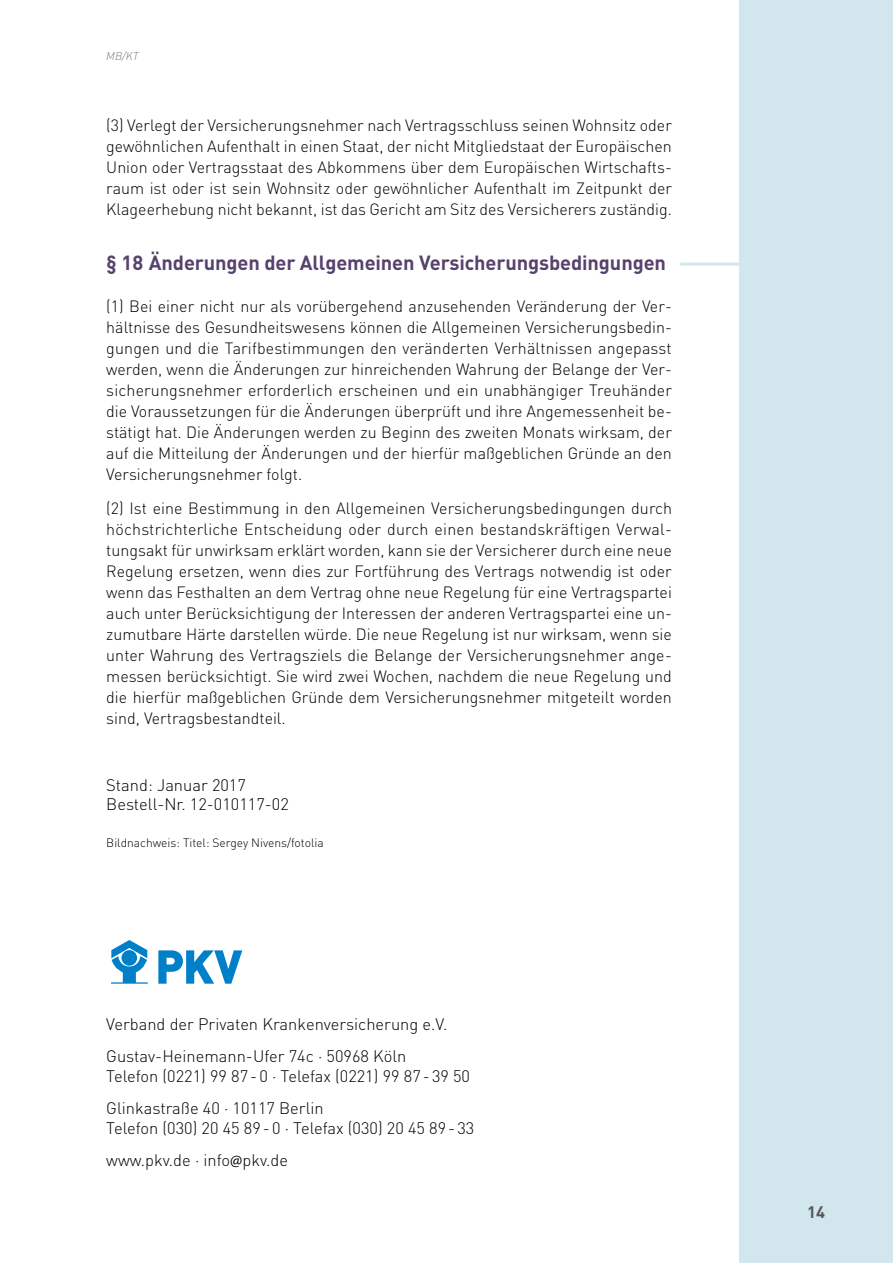
<style>
.page{position:relative;width:893px;height:1263px;background:#fff}
.page>*{position:absolute;margin:0;border:0;box-sizing:border-box;transform-origin:0 0}
.t1{font:700 20.25px "DINOT";letter-spacing:-.005em;color:#57426d}
.t2{font:300 16.5px/32.2px "DINOT";color:#000}
.t3{font:700 16.5px "DINOT";color:#565656}
.t4{font:300 16.2px/21px "DINOT";color:#000;text-align:justify}
.t5{font:300 12px "DINOT";color:#000}
.t6{font:italic 300 11.25px "DIN";color:#7b7b7a}
.s1{font-family:"Myriad";font-weight:400}
</style>
<div class="page">
<div style="left:740px;top:0;width:153px;height:1263px;background:#d2e6ed"></div>
<hr style="left:680px;top:263px;width:60px;height:3px;background:#d2e6ed">
<svg style="left:158px;top:950px;width:84px;height:34px"></svg>
<svg style="left:111px;top:940px;width:37px;height:44px"></svg>
<p class="t6" style="left:106px;top:49px;width:34px">MB/KT</p>
<p class="t4" style="left:106px;top:114px;width:567px">(3) Verlegt der Versicherungsnehmer nach Vertragsschluss seinen Wohnsitz oder gewöhnlichen Aufenthalt in einen Staat, der nicht Mitgliedstaat der Europäischen Union oder Vertragsstaat des Abkommens über dem Europäischen Wirtschafts&shy;raum ist oder ist sein Wohnsitz oder gewöhnlicher Aufenthalt im Zeitpunkt der Klageerhebung nicht bekannt, ist das Gericht am Sitz des Versicherers zuständig.</p>
<p class="t1" style="left:106px;top:249px;width:561px">§ 18 Änderungen der Allgemeinen Versicherungsbedingungen</p>
<p class="t4" style="left:106px;top:295px;width:567px">(1) Bei einer nicht nur als vorübergehend anzusehenden Veränderung der Ver&shy;hältnisse des Gesundheitswesens können die Allgemeinen Versicherungsbedin&shy;gungen und die Tarifbestimmungen den veränderten Verhältnissen angepasst werden, wenn die Änderungen zur hinreichenden Wahrung der Belange der Ver&shy;sicherungsnehmer erforderlich erscheinen und ein unabhängiger Treuhänder die Voraussetzungen für die Änderungen überprüft und ihre Angemessenheit be&shy;stätigt hat. Die Änderungen werden zu Beginn des zweiten Monats wirksam, der auf die Mitteilung der Änderungen und der hierfür maßgeblichen Gründe an den Versicherungsnehmer folgt.</p>
<p class="t4" style="left:106px;top:497px;width:567px">(2) Ist eine Bestimmung in den Allgemeinen Versicherungsbedingungen durch höchstrichterliche Entscheidung oder durch einen bestandskräftigen Verwal&shy;tungsakt für unwirksam erklärt worden, kann sie der Versicherer durch eine neue Regelung ersetzen, wenn dies zur Fortführung des Vertrags notwendig ist oder wenn das Festhalten an dem Vertrag ohne neue Regelung für eine Vertragspartei auch unter Berücksichtigung der Interessen der anderen Vertragspartei eine un&shy;zumutbare Härte darstellen würde. Die neue Regelung ist nur wirksam, wenn sie unter Wahrung des Vertragsziels die Belange der Versicherungsnehmer ange&shy;messen berücksichtigt. Sie wird zwei Wochen, nachdem die neue Regelung und die hierfür maßgeblichen Gründe dem Versicherungsnehmer mitgeteilt worden sind, Vertragsbestandteil.</p>
<p class="t2" style="left:106px;top:774px;width:184px;line-height:19.5px">Stand: Januar 2017<br>Bestell-Nr. 12-010117-02</p>
<p class="t5" style="left:106px;top:834px;width:219px">Bildnachweis: Titel: Sergey Nivens/fotolia</p>
<p class="t2" style="left:106px;top:1007px;width:343px">Verband der Privaten Krankenversicherung e.V.<br>Gustav-Heinemann-Ufer 74c · 50968 Köln</p>
<p class="t2" style="left:106px;top:1059px;width:365px">Telefon (0221) 99 87-0 · Telefax (0221) 99 87-39 50<br>Glinkastraße 40 · 10117 Berlin</p>
<p class="t2" style="left:106px;top:1111px;width:369px">Telefon (030) 20 45 89-0 · Telefax (030) 20 45 89-33 www.pkv.de · info<span class="s1">@</span>pkv.de</p>
<p class="t3" style="left:807px;top:1201px;width:19px">14</p>
</div>
